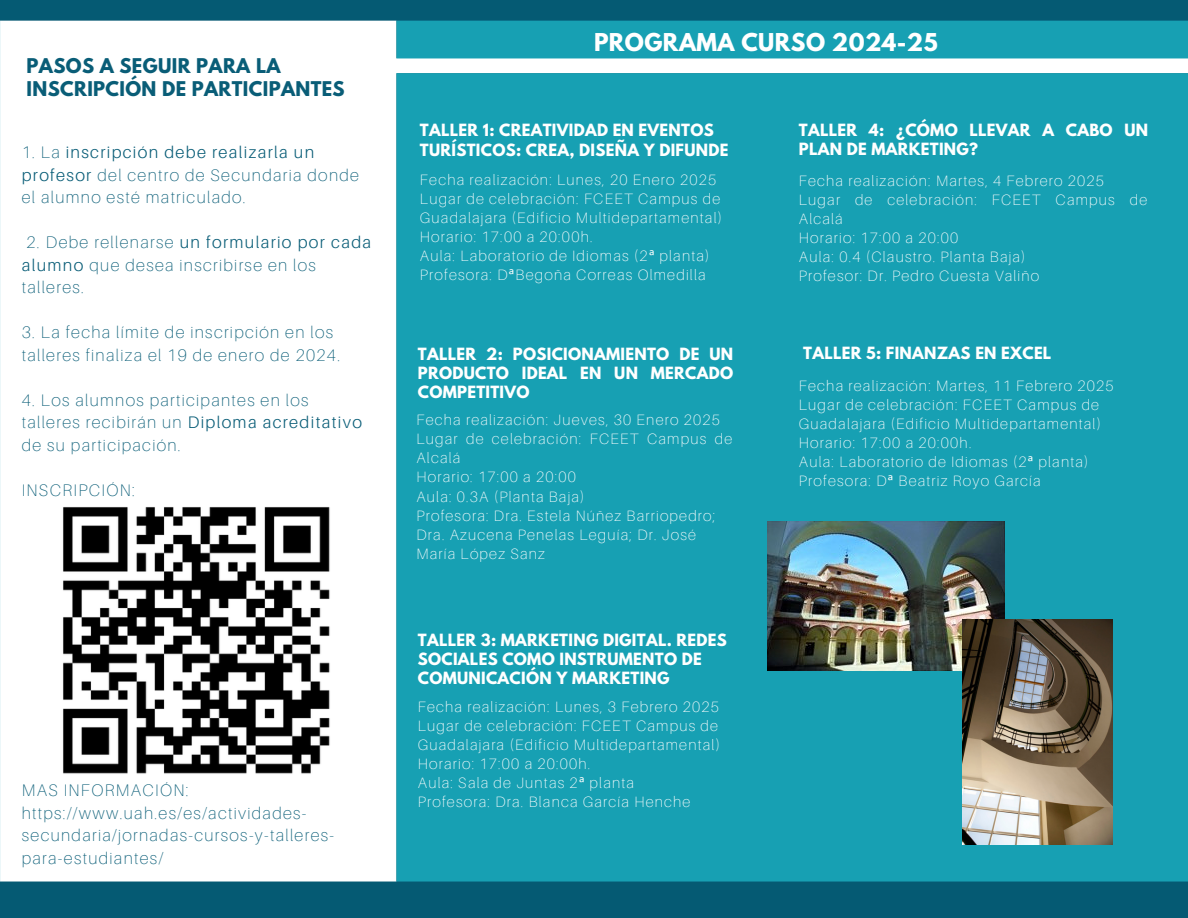
<style>
.page{position:relative;width:1188px;height:918px;background:#fff}
.page>*{position:absolute;margin:0;border:0;box-sizing:border-box;transform-origin:0 0}
.t1{font:700 21.75px "League Spartan";letter-spacing:.02em;color:#fff}
.t2{font:700 18px/22.5px "League Spartan";letter-spacing:.02em;color:#095d77}
.t3{font:100 16.8px/22.5px "Aileron";letter-spacing:.08em;color:#095d77}
.t4{font:100 15px/19.2px "Aileron";letter-spacing:.08em;color:#fff}
.t5{font:700 15px/19.2px "League Spartan";letter-spacing:.02em;color:#fff}
.s1{font-weight:300}
.s2{font-family:"Noto Sans";font-weight:400}
</style>
<div class="page">
<img style="left:0;top:0;width:1188px;height:918px">
<img style="left:767px;top:521px;width:237px;height:150px">
<img style="left:55px;top:499px;width:282px;height:282px">
<img style="left:963px;top:619px;width:149px;height:225px">
<p class="t2" style="left:27px;top:57px;width:320px">PASOS A SEGUIR PARA LA<br>INSCRIPCIÓN DE PARTICIPANTES</p>
<h2 class="t3" style="left:22px;top:141px;width:339px">1. La <span class="s1">inscripción debe realizarla un profesor</span> del centro de Secundaria donde el alumno esté matriculado.</h2>
<h4 class="t3" style="left:22px;top:231px;width:351px">2. Debe rellenarse <span class="s1">un formulario por cada alumno</span> que desea inscribirse en los talleres.</h4>
<h4 class="t3" style="left:22px;top:321px;width:320px">3. La fecha límite de inscripción en los talleres finaliza el 19 de enero de 2024.</h4>
<h4 class="t3" style="left:22px;top:388px;width:342px">4. Los alumnos participantes en los talleres recibirán un <span class="s1">Diploma acreditativo </span>de su participación.</h4>
<h4 class="t3" style="left:22px;top:478px;width:115px">INSCRIPCIÓN:</h4>
<h3 class="t3" style="left:22px;top:779px;width:314px">MAS INFORMACIÓN: https://www.uah.es/es/actividades&shy;secundaria/jornadas-cursos-y-talleres&shy;para-estudiantes/</h3>
<p class="t1" style="left:594px;top:31px;width:345px">PROGRAMA CURSO 2024-25</p>
<h4 class="t5" style="left:420px;top:121px;width:310px;line-height:20.2px">TALLER 1: CREATIVIDAD EN EVENTOS<br>TURÍSTICOS: CREA, DISEÑA Y DIFUNDE</h4>
<p class="t4" style="left:420px;top:170px;width:304px">Fecha realización: Lunes, 20 Enero 2025<br>Lugar de celebración: FCEET Campus de Guadalajara (Edificio Multidepartamental)<br>Horario: 17:00 a 20:00h.</p>
<p class="t4" style="left:420px;top:246px;width:291px">Aula: Laboratorio de Idiomas (2<span class="s2">ª</span> planta)<br>Profesora: D<span class="s2">ª</span>Begoña Correas Olmedilla</p>
<h1 class="t5" style="left:418px;top:346px;width:317px;text-align:justify">TALLER 2: POSICIONAMIENTO DE UN PRODUCTO IDEAL EN UN MERCADO COMPETITIVO</h1>
<h5 class="t4" style="left:416px;top:410px;width:305px">Fecha realización: Jueves, 30 Enero 2025</h5>
<p class="t4" style="left:416px;top:429px;width:317px">Lugar de celebración: FCEET Campus de<br>Alcalá</p>
<p class="t4" style="left:416px;top:467px;width:161px">Horario: 17:00 a 20:00</p>
<p class="t4" style="left:416px;top:486px;width:170px">Aula: 0.3A (Planta Baja)</p>
<p class="t4" style="left:416px;top:506px;width:300px">Profesora: Dra. Estela Núñez Barriopedro;<br>Dra. Azucena Penelas Leguía; Dr. José<br>María López Sanz</p>
<p class="t5" style="left:418px;top:632px;width:311px">TALLER 3: MARKETING DIGITAL. REDES<br>SOCIALES COMO INSTRUMENTO DE<br>COMUNICACIÓN Y MARKETING</p>
<p class="t4" style="left:418px;top:697px;width:303px">Fecha realización: Lunes, 3 Febrero 2025</p>
<p class="t4" style="left:418px;top:716px;width:304px">Lugar de celebración: FCEET Campus de<br>Guadalajara (Edificio Multidepartamental)<br>Horario: 17:00 a 20:00h.</p>
<p class="t4" style="left:418px;top:773px;width:218px">Aula: Sala de Juntas 2<span class="s2">ª</span> planta</p>
<h5 class="t4" style="left:418px;top:792px;width:274px">Profesora: Dra. Blanca García Henche</h5>
<h5 class="t5" style="left:799px;top:122px;width:351px">TALLER 4: ¿CÓMO LLEVAR A CABO UN<br>PLAN DE MARKETING?</h5>
<p class="t4" style="left:799px;top:171px;width:307px">Fecha realización: Martes, 4 Febrero 2025</p>
<h5 class="t4" style="left:799px;top:190px;width:350px">Lugar de celebración: FCEET Campus de<br>Alcalá</h5>
<p class="t4" style="left:799px;top:228px;width:161px">Horario: 17:00 a 20:00</p>
<p class="t4" style="left:799px;top:247px;width:228px">Aula: 0.4 (Claustro. Planta Baja)</p>
<p class="t4" style="left:799px;top:266px;width:242px">Profesor: Dr. Pedro Cuesta Valiño</p>
<p class="t5" style="left:803px;top:346px;width:250px">TALLER 5: FINANZAS EN EXCEL</p>
<p class="t4" style="left:799px;top:375px;width:316px">Fecha realización: Martes, 11 Febrero 2025<br>Lugar de celebración: FCEET Campus de Guadalajara (Edificio Multidepartamental)<br>Horario: 17:00 a 20:00h.</p>
<h5 class="t4" style="left:799px;top:452px;width:291px">Aula: Laboratorio de Idiomas (2<span class="s2">ª</span> planta)<br>Profesora: D<span class="s2">ª</span> Beatriz Royo García</h5>
</div>
